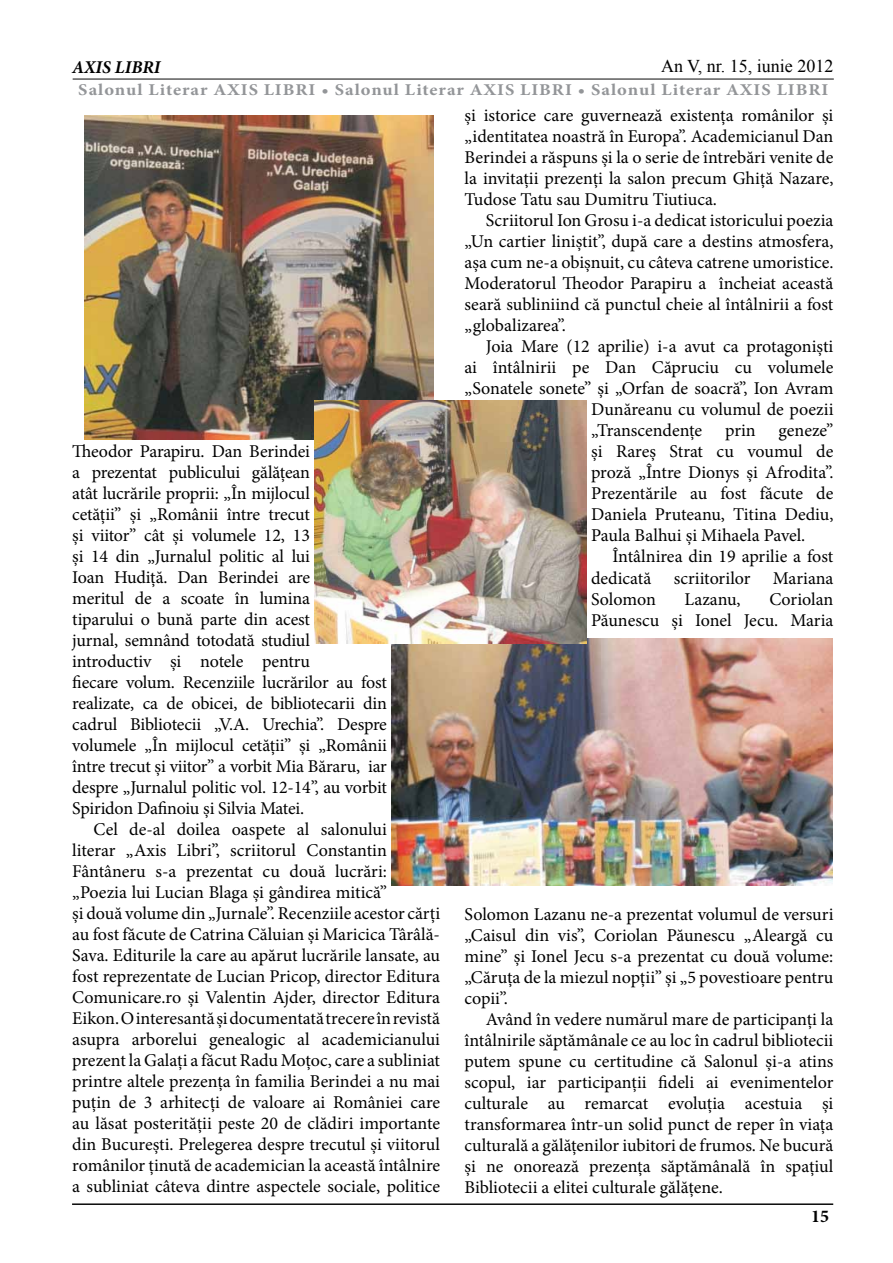
<style>
.page{position:relative;width:893px;height:1263px;background:#fff}
.page>*{position:absolute;margin:0;border:0;box-sizing:border-box;transform-origin:0 0}
.t1{font:18px/21px "Minion Pro";letter-spacing:-.005em;color:#000;text-align:justify}
.t2{font:18px "Times New Roman";color:#000}
.t3{font:italic 700 18px "Minion Pro";color:#000}
.t4{font:700 18px "Minion Pro";color:#000}
.t5{font:700 16.5px "Minion Pro";letter-spacing:.05em;color:#939598;scale:1.12 1}
</style>
<div class="page">
<hr style="left:73px;top:79px;width:761px;height:1px;background:#000">
<hr style="left:72px;top:1203px;width:761px;height:2px;background:#000">
<img style="left:84px;top:115px;width:349px;height:324px">
<img style="left:391px;top:639px;width:441px;height:246px">
<img style="left:314px;top:400px;width:273px;height:243px">
<p class="t3" style="left:72px;top:54px;width:90px">AXIS LIBRI</p>
<p class="t2" style="left:661px;top:54px;width:174px">An V, nr. 15, iunie 2012</p>
<p class="t5" style="left:78px;top:78px;width:671px">Salonul Literar AXIS LIBRI • Salonul Literar AXIS LIBRI • Salonul Literar AXIS LIBRI</p>
<p class="t1" style="left:72px;top:441px;width:316px;text-align:left">Theodor Parapiru. Dan Berindei<br>a prezentat publicului gălăţean<br>atât lucrările proprii: „În mijlocul<br>cetăţii” şi „Românii între trecut<br>şi viitor” cât şi volumele 12, 13<br>şi 14 din „Jurnalul politic al lui<br>Ioan Hudiţă. Dan Berindei are<br>meritul de a scoate în lumina<br>tiparului o bună parte din acest<br>jurnal, semnând totodată studiul introductiv şi notele pentru<br>fiecare volum. Recenziile lucrărilor au fost realizate, ca de obicei, de bibliotecarii din cadrul Bibliotecii „V.A. Urechia”. Despre volumele „În mijlocul cetăţii” şi „Românii între trecut şi viitor” a vorbit Mia Băraru, iar despre „Jurnalul politic vol. 12-14”, au vorbit Spiridon Dafinoiu şi Silvia Matei.</p>
<p class="t1" style="left:72px;top:819px;width:369px;text-align:left;text-indent:21px">Cel de-al doilea oaspete al salonului<br>literar „Axis Libri”, scriitorul Constantin Fântâneru s-a prezentat cu două lucrări: „Poezia lui Lucian Blaga şi gândirea mitică”<br>şi două volume din „Jurnale”. Recenziile acestor cărţi au fost făcute de Catrina Căluian şi Maricica Târâlă-Sava. Editurile la care au apărut lucrările lansate, au fost reprezentate de Lucian Pricop, director Editura Comunicare.ro şi Valentin Ajder, director Editura Eikon. O interesantă şi documentată trecere în revistă asupra arborelui genealogic al academicianului prezent la Galaţi a făcut Radu Moţoc, care a subliniat printre altele prezenţa în familia Berindei a nu mai puţin de 3 arhitecţi de valoare ai României care au lăsat posterităţii peste 20 de clădiri importante din Bucureşti. Prelegerea despre trecutul şi viitorul românilor ţinută de academician la această întâlnire a subliniat câteva dintre aspectele sociale, politice</p>
<p class="t1" style="left:465px;top:105px;width:370px">şi istorice care guvernează existenţa românilor şi „identitatea noastră în Europa”. Academicianul Dan Berindei a răspuns şi la o serie de întrebări venite de la invitaţii prezenţi la salon precum Ghiţă Nazare, Tudose Tatu sau Dumitru Tiutiuca.</p>
<p class="t1" style="left:465px;top:210px;width:370px;text-indent:21px">Scriitorul Ion Grosu i-a dedicat istoricului poezia „Un cartier liniştit”, după care a destins atmosfera, aşa cum ne-a obişnuit, cu câteva catrene umoristice.<br>Moderatorul Theodor Parapiru a încheiat această seară subliniind că punctul cheie al întâlnirii a fost „globalizarea”.</p>
<p class="t1" style="left:486px;top:336px;width:349px">Joia Mare (12 aprilie) i-a avut ca protagonişti</p>
<p class="t1" style="left:465px;top:357px;width:370px">ai întâlnirii pe Dan Căpruciu cu volumele</p>
<p class="t1" style="left:465px;top:378px;width:370px">„Sonatele sonete” şi „Orfan de soacră”, Ion Avram</p>
<p class="t1" style="left:591px;top:399px;width:244px">Dunăreanu cu volumul de poezii</p>
<p class="t1" style="left:591px;top:420px;width:113px">„Transcendenţe</p>
<p class="t1" style="left:725px;top:420px;width:32px">prin</p>
<p class="t1" style="left:591px;top:420px;width:244px;text-indent:188px">geneze” şi Rareş Strat cu voumul de proză „Între Dionys şi Afrodita”.<br>Prezentările au fost făcute de Daniela Pruteanu, Titina Dediu, Paula Balhui şi Mihaela Pavel.</p>
<p class="t1" style="left:591px;top:546px;width:244px;text-indent:21px">Întâlnirea din 19 aprilie a fost dedicată scriitorilor Mariana Solomon</p>
<p class="t1" style="left:591px;top:588px;width:244px;text-align:right">Coriolan<br>Păunescu şi Ionel Jecu. Maria</p>
<p class="t1" style="left:684px;top:588px;width:58px">Lazanu,</p>
<p class="t1" style="left:465px;top:903px;width:370px">Solomon Lazanu ne-a prezentat volumul de versuri „Caisul din vis”, Coriolan Păunescu „Aleargă cu mine” şi Ionel Jecu s-a prezentat cu două volume: „Căruţa de la miezul nopţii” şi „5 povestioare pentru copii”.</p>
<p class="t1" style="left:465px;top:1008px;width:370px;text-indent:21px">Având în vedere numărul mare de participanţi la întâlnirile săptămânale ce au loc în cadrul bibliotecii putem spune cu certitudine că Salonul şi-a atins scopul, iar participanţii fideli ai evenimentelor culturale au remarcat evoluţia acestuia şi transformarea într-un solid punct de reper în viaţa culturală a gălăţenilor iubitori de frumos. Ne bucură şi ne onorează prezenţa săptămânală în spaţiul Bibliotecii a elitei culturale gălăţene.</p>
<p class="t4" style="left:811px;top:1203px;width:19px">15</p>
</div>
